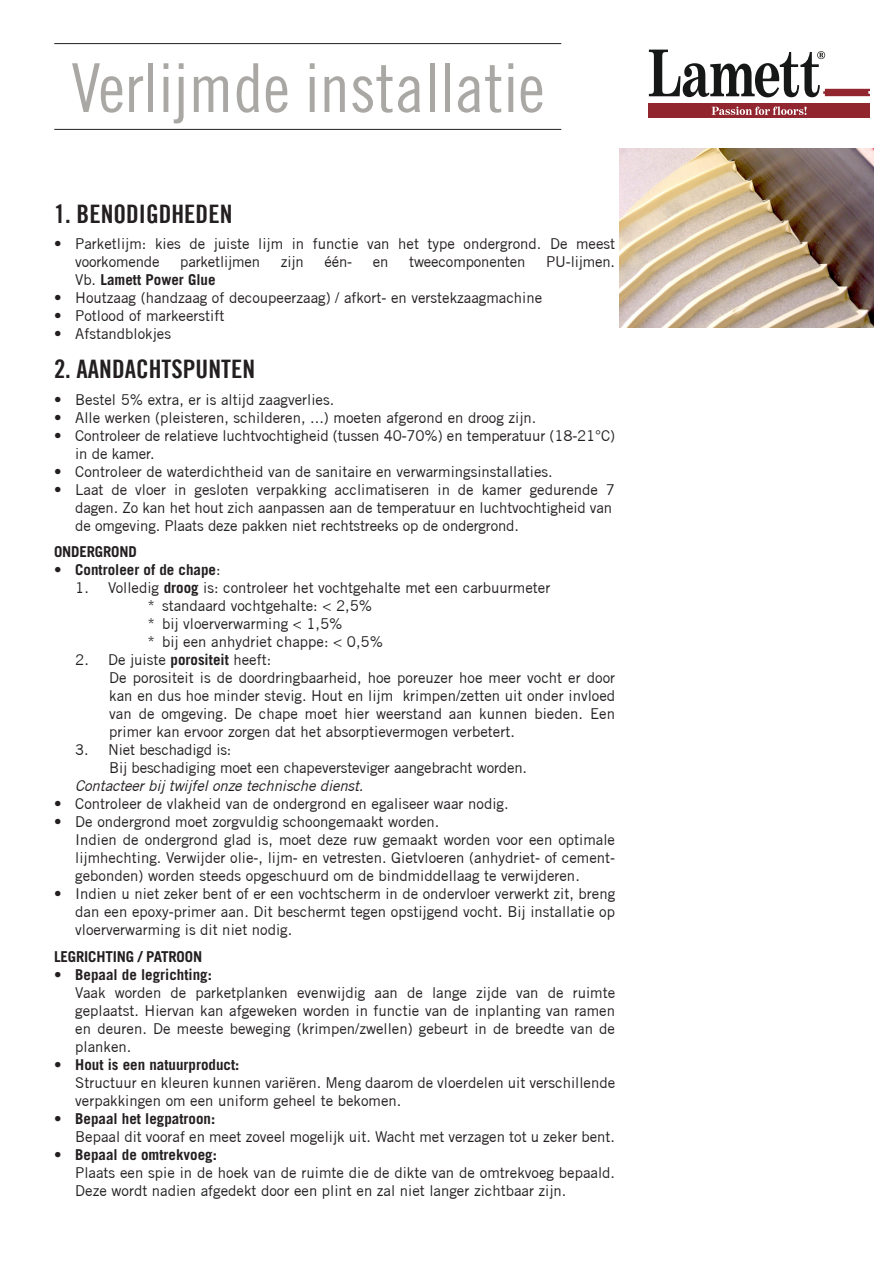
<style>
.page{position:relative;width:893px;height:1263px;background:#fff}
.page>*{position:absolute;margin:0;border:0;box-sizing:border-box;transform-origin:0 0}
.t1{font:67.5px "Trade Gothic LT Std Cn 18";color:#aaa8a4}
.Table_text{font:25.5px "Trade Gothic Bold Cond Twenty";color:#231f20}
.Table_text-2{font:15px/18px "Trade Gothic";color:#231f20;text-align:justify}
.Table_text-3{font:700 15px "Trade Gothic LT Std";color:#231f20}
.Table_text-4{font:italic 15px "Trade Gothic";letter-spacing:-.01em;color:#231f20}
.s1{font-family:"Trade Gothic";font-weight:400}
.s2{font-family:"Trade Gothic LT Std";font-weight:700}
</style>
<div class="page">
<hr style="left:54px;top:43px;width:507px;height:1px;background:#231f20">
<hr style="left:54px;top:129px;width:507px;height:1px;background:#231f20">
<div style="left:648px;top:104px;width:222px;height:14px;background:#91262e"></div>
<svg style="left:712px;top:106px;width:95px;height:9px"></svg>
<svg style="left:649px;top:50px;width:221px;height:47px"></svg>
<img style="left:620px;top:149px;width:253px;height:178px">
<p class="t1" style="left:71px;top:48px;width:475px">Verlijmde installatie</p>
<p class="Table_text" style="left:54px;top:198px;width:180px">1. BENODIGDHEDEN</p>
<p class="Table_text-2" style="left:54px;top:234px;width:563px">• Parketlijm: kies de juiste lijm in functie van het type ondergrond. De meest</p>
<p class="Table_text-2" style="left:75px;top:252px;width:86px">voorkomende</p>
<p class="Table_text-2" style="left:180px;top:252px;width:82px">parketlijmen</p>
<p class="Table_text-2" style="left:281px;top:252px;width:24px">zijn</p>
<p class="Table_text-2" style="left:324px;top:252px;width:29px">één-</p>
<p class="Table_text-2" style="left:373px;top:252px;width:17px">en</p>
<p class="Table_text-2" style="left:409px;top:252px;width:118px">tweecomponenten</p>
<p class="Table_text-2" style="left:546px;top:252px;width:71px">PU-lijmen.</p>
<p class="Table_text-3" style="left:75px;top:270px;width:142px"><span class="s1">Vb.</span> Lamett Power Glue</p>
<p class="Table_text-2" style="left:54px;top:288px;width:490px">• Houtzaag (handzaag of decoupeerzaag) / afkort- en verstekzaagmachine</p>
<p class="Table_text-2" style="left:54px;top:306px;width:172px">• Potlood of markeerstift</p>
<p class="Table_text-2" style="left:54px;top:324px;width:119px">• Afstandblokjes</p>
<p class="Table_text" style="left:54px;top:354px;width:203px">2. AANDACHTSPUNTEN</p>
<p class="Table_text-2" style="left:54px;top:390px;width:282px">• Bestel 5% extra, er is altijd zaagverlies.</p>
<p class="Table_text-2" style="left:54px;top:408px;width:484px">• Alle werken (pleisteren, schilderen, ...) moeten afgerond en droog zijn.</p>
<p class="Table_text-2" style="left:54px;top:426px;width:563px">• Controleer de relatieve luchtvochtigheid (tussen 40-70%) en temperatuur (18-21°C)</p>
<p class="Table_text-2" style="left:75px;top:444px;width:81px">in de kamer.</p>
<p class="Table_text-2" style="left:54px;top:462px;width:500px">• Controleer de waterdichtheid van de sanitaire en verwarmingsinstallaties.</p>
<p class="Table_text-2" style="left:54px;top:480px;width:563px">• Laat de vloer in gesloten verpakking acclimatiseren in de kamer gedurende 7</p>
<p class="Table_text-2" style="left:75px;top:498px;width:538px">dagen. Zo kan het hout zich aanpassen aan de temperatuur en luchtvochtigheid van</p>
<p class="Table_text-2" style="left:75px;top:516px;width:445px">de omgeving. Plaats deze pakken niet rechtstreeks op de ondergrond.</p>
<p class="Table_text-3" style="left:54px;top:543px;width:84px">ONDERGROND</p>
<p class="Table_text-3" style="left:54px;top:561px;width:168px">• Controleer of de chape<span class="s1">:</span></p>
<p class="Table_text-2" style="left:75px;top:579px;width:477px">1. Volledig <span class="s2">droog</span> is: controleer het vochtgehalte met een carbuurmeter</p>
<p class="Table_text-2" style="left:148px;top:597px;width:226px">* standaard vochtgehalte: &lt; 2,5%</p>
<p class="Table_text-2" style="left:148px;top:615px;width:197px">* bij vloerverwarming &lt; 1,5%</p>
<p class="Table_text-2" style="left:148px;top:633px;width:237px">* bij een anhydriet chappe: &lt; 0,5%</p>
<p class="Table_text-2" style="left:75px;top:651px;width:198px">2. De juiste <span class="s2">porositeit</span> heeft:</p>
<p class="Table_text-2" style="left:109px;top:669px;width:507px">De porositeit is de doordringbaarheid, hoe poreuzer hoe meer vocht er door kan en dus hoe minder stevig. Hout en lijm krimpen/zetten uit onder invloed van de omgeving. De chape moet hier weerstand aan kunnen bieden. Een primer kan ervoor zorgen dat het absorptievermogen verbetert.</p>
<p class="Table_text-2" style="left:75px;top:741px;width:158px">3. Niet beschadigd is:</p>
<p class="Table_text-2" style="left:109px;top:759px;width:419px">Bij beschadiging moet een chapeversteviger aangebracht worden.</p>
<p class="Table_text-4" style="left:75px;top:777px;width:290px">Contacteer bij twijfel onze technische dienst.</p>
<p class="Table_text-2" style="left:54px;top:795px;width:456px">• Controleer de vlakheid van de ondergrond en egaliseer waar nodig.</p>
<p class="Table_text-2" style="left:54px;top:813px;width:387px">• De ondergrond moet zorgvuldig schoongemaakt worden.</p>
<p class="Table_text-2" style="left:75px;top:831px;width:541px">Indien de ondergrond glad is, moet deze ruw gemaakt worden voor een optimale lijmhechting. Verwijder olie-, lijm- en vetresten. Gietvloeren (anhydriet- of cement&shy;gebonden) worden steeds opgeschuurd om de bindmiddellaag te verwijderen.</p>
<p class="Table_text-2" style="left:54px;top:885px;width:563px">• Indien u niet zeker bent of er een vochtscherm in de ondervloer verwerkt zit, breng</p>
<p class="Table_text-2" style="left:75px;top:903px;width:541px">dan een epoxy-primer aan. Dit beschermt tegen opstijgend vocht. Bij installatie op vloerverwarming is dit niet nodig.</p>
<p class="Table_text-3" style="left:54px;top:947px;width:150px">LEGRICHTING / PATROON</p>
<p class="Table_text-3" style="left:54px;top:965px;width:159px">• Bepaal de legrichting:</p>
<p class="Table_text-2" style="left:75px;top:983px;width:541px">Vaak worden de parketplanken evenwijdig aan de lange zijde van de ruimte geplaatst. Hiervan kan afgeweken worden in functie van de inplanting van ramen en deuren. De meeste beweging (krimpen/zwellen) gebeurt in de breedte van de planken.</p>
<p class="Table_text-3" style="left:54px;top:1055px;width:187px">• Hout is een natuurproduct:</p>
<p class="Table_text-2" style="left:75px;top:1073px;width:541px">Structuur en kleuren kunnen variëren. Meng daarom de vloerdelen uit verschillende verpakkingen om een uniform geheel te bekomen.</p>
<p class="Table_text-3" style="left:54px;top:1109px;width:163px">• Bepaal het legpatroon:</p>
<p class="Table_text-2" style="left:75px;top:1127px;width:541px">Bepaal dit vooraf en meet zoveel mogelijk uit. Wacht met verzagen tot u zeker bent.</p>
<p class="Table_text-3" style="left:54px;top:1145px;width:164px">• Bepaal de omtrekvoeg:</p>
<p class="Table_text-2" style="left:75px;top:1163px;width:541px">Plaats een spie in de hoek van de ruimte die de dikte van de omtrekvoeg bepaald.<br>Deze wordt nadien afgedekt door een plint en zal niet langer zichtbaar zijn.</p>
</div>
